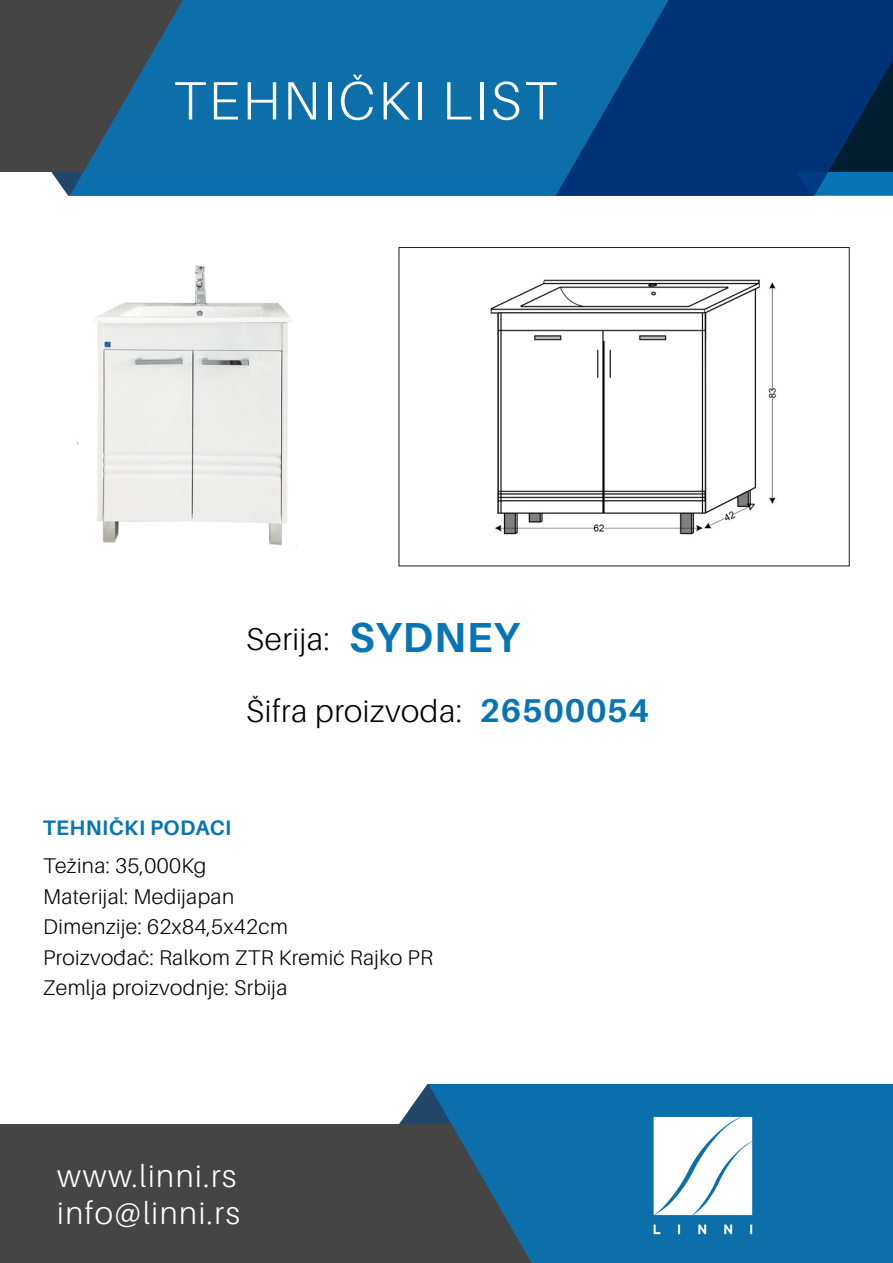
<style>
.page{position:relative;width:893px;height:1263px;background:#fff}
.page>*{position:absolute;margin:0;border:0;box-sizing:border-box;transform-origin:0 0}
.t1{font:300 54px "Aileron";letter-spacing:.05em;color:#fff}
.t2{font:700 42px "Aileron";letter-spacing:.02em;color:#0774b5}
.t3{font:700 33px "Aileron";letter-spacing:.02em;color:#0774b5}
.t4{font:300 31.5px/37.8px "Aileron";letter-spacing:.05em;color:#fff}
.t5{font:300 31.5px "Aileron";letter-spacing:.02em;color:#000}
.t6{font:300 21.3px/30.5px "Aileron";letter-spacing:.02em;color:#000}
.t7{font:700 21px "Aileron";letter-spacing:.02em;color:#0774b5}
</style>
<div class="page">
<svg style="left:294px;top:1084px;width:134px;height:41px"></svg>
<div style="left:0;top:1125px;width:893px;height:138px;background:#454545"></div>
<svg style="left:428px;top:1084px;width:465px;height:179px;fill:#0d6fa9"></svg>
<div style="left:0;top:0;width:893px;height:172px;background:#454545"></div>
<svg style="left:70px;top:0;width:486px;height:196px;background:#136a9d"></svg>
<svg style="left:556px;top:0;width:337px;height:196px;background:#023c7d"></svg>
<img style="left:614px;top:1084px;width:179px;height:179px">
<img style="left:77px;top:265px;width:220px;height:281px">
<img style="left:405px;top:279px;width:445px;height:288px">
<div style="left:399px;top:247px;width:451px;height:319px;border:1px solid #231916"></div>
<h1 class="t1" style="left:173px;top:71px;width:385px">TEHNIČKI LIST</h1>
<h2 class="t2" style="left:349px;top:613px;width:172px">SYDNEY</h2>
<h3 class="t5" style="left:246px;top:622px;width:85px">Serija:</h3>
<h3 class="t5" style="left:246px;top:694px;width:218px">Šifra proizvoda:</h3>
<h3 class="t3" style="left:480px;top:692px;width:171px">26500054</h3>
<p class="t7" style="left:43px;top:816px;width:190px">TEHNIČKI PODACI</p>
<p class="t6" style="left:43px;top:851px;width:391px">Težina: 35,000Kg<br>Materijal: Medijapan<br>Dimenzije: 62x84,5x42cm<br>Proizvođač: Ralkom ZTR Kremić Rajko PR<br>Zemlja proizvodnje: Srbija</p>
<h3 class="t4" style="left:57px;top:1157px;width:184px">www.linni.rs info@linni.rs</h3>
</div>
